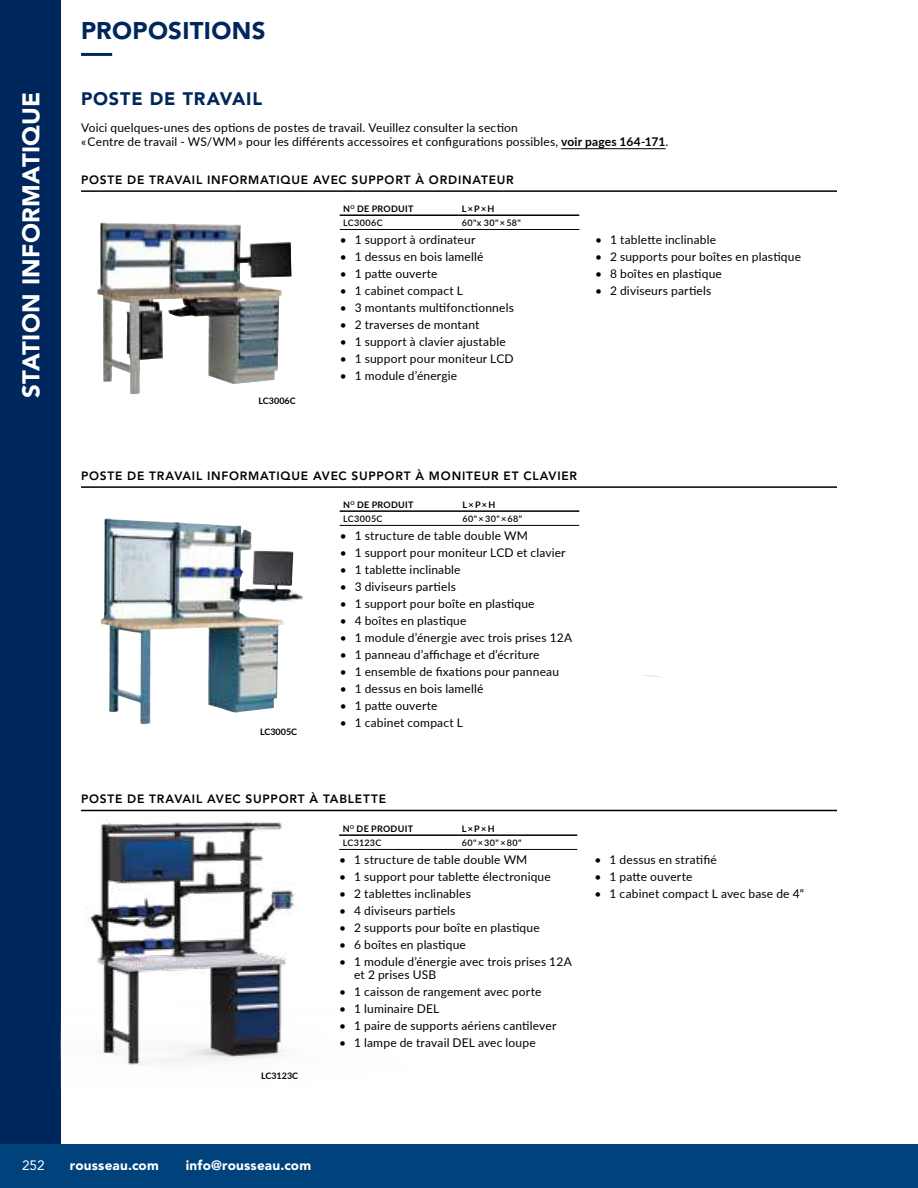
<style>
.page{position:relative;width:918px;height:1188px;background:#fff}
.page>*{position:absolute;margin:0;border:0;box-sizing:border-box;transform-origin:0 0}
.t1{font:900 24px "Avenir LT Std";letter-spacing:.015em;color:#fff}
.t2{font:900 24px "Avenir LT Std";letter-spacing:.015em;color:#00275d}
.t3{font:900 18px "Avenir LT Std";letter-spacing:.045em;color:#00275d}
.t4{font:900 13.5px "Avenir LT Std";letter-spacing:.015em;color:#fff}
.t5{font:13.5px "Avenir LT Std";color:#fff}
.t6{font:12px/13.5px "Lato";letter-spacing:.015em;color:#000}
.t7{font:800 12px "Avenir LT Std";letter-spacing:.065em;color:#000}
.t8{font:600 9px "Lato";letter-spacing:.04em;color:#000}
.t9{font:700 9px "Lato";letter-spacing:.025em;color:#000}
.t10{font:700 9px "Lato";color:#000}
.s1{font-weight:700}
</style>
<div class="page">
<div style="left:0;top:0;width:61px;height:1188px;background:#00275d"></div>
<img style="left:101px;top:519px;width:202px;height:206px">
<svg style="left:643px;top:675px;width:19px;height:3px"></svg>
<img style="left:81px;top:811px;width:356px;height:254px">
<img style="left:98px;top:223px;width:193px;height:171px">
<div style="left:0;top:1144px;width:918px;height:44px;background:#00427b"></div>
<hr style="left:81px;top:53px;width:31px;height:3px;background:#00275d">
<hr style="left:340px;top:525px;width:119px;height:1px;background:#000">
<hr style="left:459px;top:525px;width:120px;height:1px;background:#000">
<hr style="left:340px;top:510px;width:119px;height:2px;background:#000">
<hr style="left:459px;top:510px;width:120px;height:2px;background:#000">
<hr style="left:81px;top:486px;width:756px;height:2px;background:#000">
<hr style="left:561px;top:148px;width:105px;height:1px;background:#000">
<hr style="left:81px;top:810px;width:756px;height:1px;background:#000">
<hr style="left:81px;top:190px;width:756px;height:2px;background:#000">
<hr style="left:340px;top:229px;width:118px;height:1px;background:#000">
<hr style="left:458px;top:229px;width:121px;height:1px;background:#000">
<hr style="left:340px;top:214px;width:118px;height:2px;background:#000">
<hr style="left:458px;top:214px;width:121px;height:2px;background:#000">
<hr style="left:339px;top:849px;width:119px;height:1px;background:#000">
<hr style="left:458px;top:849px;width:119px;height:1px;background:#000">
<hr style="left:339px;top:834px;width:119px;height:2px;background:#000">
<hr style="left:458px;top:834px;width:119px;height:2px;background:#000">
<h1 class="t1" style="left:17px;top:398px;width:308px;rotate:-90deg">STATION INFORMATIQUE</h1>
<h1 class="t2" style="left:81px;top:17px;width:186px">PROPOSITIONS</h1>
<h2 class="t3" style="left:81px;top:88px;width:183px">POSTE DE TRAVAIL</h2>
<p class="t6" style="left:81px;top:121px;width:589px">Voici quelques-unes des options de postes de travail. Veuillez consulter la section<br>« Centre de travail - WS/WM » pour les différents accessoires et configurations possibles, <span class="s1">voir pages 164-171</span>.</p>
<p class="t7" style="left:81px;top:172px;width:434px">POSTE DE TRAVAIL INFORMATIQUE AVEC SUPPORT À ORDINATEUR</p>
<p class="t9" style="left:343px;top:202px;width:72px">N<sup>O</sup> DE PRODUIT</p>
<p class="t9" style="left:462px;top:202px;width:34px">L × P × H</p>
<p class="t8" style="left:343px;top:216px;width:41px">LC3006C</p>
<p class="t8" style="left:462px;top:216px;width:61px">60"x 30" × 58"</p>
<p class="t6" style="left:340px;top:232px;width:137px">• 1 support à ordinateur</p>
<p class="t6" style="left:340px;top:249px;width:145px">• 1 dessus en bois lamellé</p>
<p class="t6" style="left:340px;top:266px;width:99px">• 1 patte ouverte</p>
<p class="t6" style="left:340px;top:283px;width:125px">• 1 cabinet compact L</p>
<p class="t6" style="left:340px;top:300px;width:176px">• 3 montants multifonctionnels</p>
<p class="t6" style="left:340px;top:317px;width:141px">• 2 traverses de montant</p>
<p class="t6" style="left:340px;top:334px;width:168px">• 1 support à clavier ajustable</p>
<p class="t6" style="left:340px;top:351px;width:175px">• 1 support pour moniteur LCD</p>
<p class="t6" style="left:340px;top:368px;width:119px">• 1 module d’énergie</p>
<p class="t10" style="left:259px;top:394px;width:39px">LC3006C</p>
<p class="t6" style="left:595px;top:232px;width:122px">• 1 tablette inclinable</p>
<p class="t6" style="left:595px;top:249px;width:207px">• 2 supports pour boîtes en plastique</p>
<p class="t6" style="left:595px;top:266px;width:128px">• 8 boîtes en plastique</p>
<p class="t6" style="left:595px;top:283px;width:118px">• 2 diviseurs partiels</p>
<p class="t7" style="left:81px;top:468px;width:498px">POSTE DE TRAVAIL INFORMATIQUE AVEC SUPPORT À MONITEUR ET CLAVIER</p>
<p class="t10" style="left:260px;top:725px;width:39px">LC3005C</p>
<p class="t9" style="left:343px;top:498px;width:72px">N<sup>O</sup> DE PRODUIT</p>
<p class="t9" style="left:463px;top:498px;width:34px">L × P × H</p>
<p class="t8" style="left:343px;top:512px;width:41px">LC3005C</p>
<p class="t8" style="left:463px;top:512px;width:61px">60" × 30" × 68"</p>
<p class="t6" style="left:340px;top:528px;width:190px">• 1 structure de table double WM</p>
<p class="t6" style="left:340px;top:545px;width:227px">• 1 support pour moniteur LCD et clavier</p>
<p class="t6" style="left:340px;top:562px;width:122px">• 1 tablette inclinable</p>
<p class="t6" style="left:340px;top:579px;width:118px">• 3 diviseurs partiels</p>
<p class="t6" style="left:340px;top:596px;width:196px">• 1 support pour boîte en plastique</p>
<p class="t6" style="left:340px;top:613px;width:128px">• 4 boîtes en plastique</p>
<p class="t6" style="left:340px;top:630px;width:234px">• 1 module d’énergie avec trois prises 12A</p>
<p class="t6" style="left:340px;top:647px;width:201px">• 1 panneau d’affichage et d’écriture</p>
<p class="t6" style="left:340px;top:664px;width:221px">• 1 ensemble de fixations pour panneau</p>
<p class="t6" style="left:340px;top:681px;width:145px">• 1 dessus en bois lamellé</p>
<p class="t6" style="left:340px;top:698px;width:99px">• 1 patte ouverte</p>
<p class="t6" style="left:340px;top:715px;width:125px">• 1 cabinet compact L</p>
<p class="t7" style="left:81px;top:792px;width:307px">POSTE DE TRAVAIL AVEC SUPPORT À TABLETTE</p>
<p class="t10" style="left:261px;top:1069px;width:39px">LC3123C</p>
<p class="t9" style="left:343px;top:822px;width:72px">N<sup>O</sup> DE PRODUIT</p>
<p class="t9" style="left:462px;top:822px;width:34px">L × P × H</p>
<p class="t8" style="left:343px;top:836px;width:40px">LC3123C</p>
<p class="t8" style="left:462px;top:836px;width:61px">60" × 30" × 80"</p>
<p class="t6" style="left:339px;top:852px;width:190px">• 1 structure de table double WM</p>
<p class="t6" style="left:339px;top:869px;width:213px">• 1 support pour tablette électronique</p>
<p class="t6" style="left:339px;top:886px;width:133px">• 2 tablettes inclinables</p>
<p class="t6" style="left:339px;top:903px;width:118px">• 4 diviseurs partiels</p>
<p class="t6" style="left:339px;top:920px;width:202px">• 2 supports pour boîte en plastique</p>
<p class="t6" style="left:339px;top:937px;width:128px">• 6 boîtes en plastique</p>
<p class="t6" style="left:354px;top:954px;width:219px;text-indent:-15px">• 1 module d’énergie avec trois prises 12A et 2 prises USB</p>
<p class="t6" style="left:339px;top:985px;width:204px">• 1 caisson de rangement avec porte</p>
<p class="t6" style="left:339px;top:1002px;width:102px">• 1 luminaire DEL</p>
<p class="t6" style="left:339px;top:1019px;width:219px">• 1 paire de supports aériens cantilever</p>
<p class="t6" style="left:339px;top:1036px;width:198px">• 1 lampe de travail DEL avec loupe</p>
<p class="t6" style="left:595px;top:852px;width:124px">• 1 dessus en stratifié</p>
<p class="t6" style="left:595px;top:869px;width:99px">• 1 patte ouverte</p>
<p class="t6" style="left:595px;top:886px;width:211px">• 1 cabinet compact L avec base de 4“</p>
<p class="t5" style="left:22px;top:1158px;width:24px">252</p>
<p class="t4" style="left:70px;top:1157px;width:91px">rousseau.com</p>
<p class="t4" style="left:186px;top:1157px;width:127px">info@rousseau.com</p>
</div>
